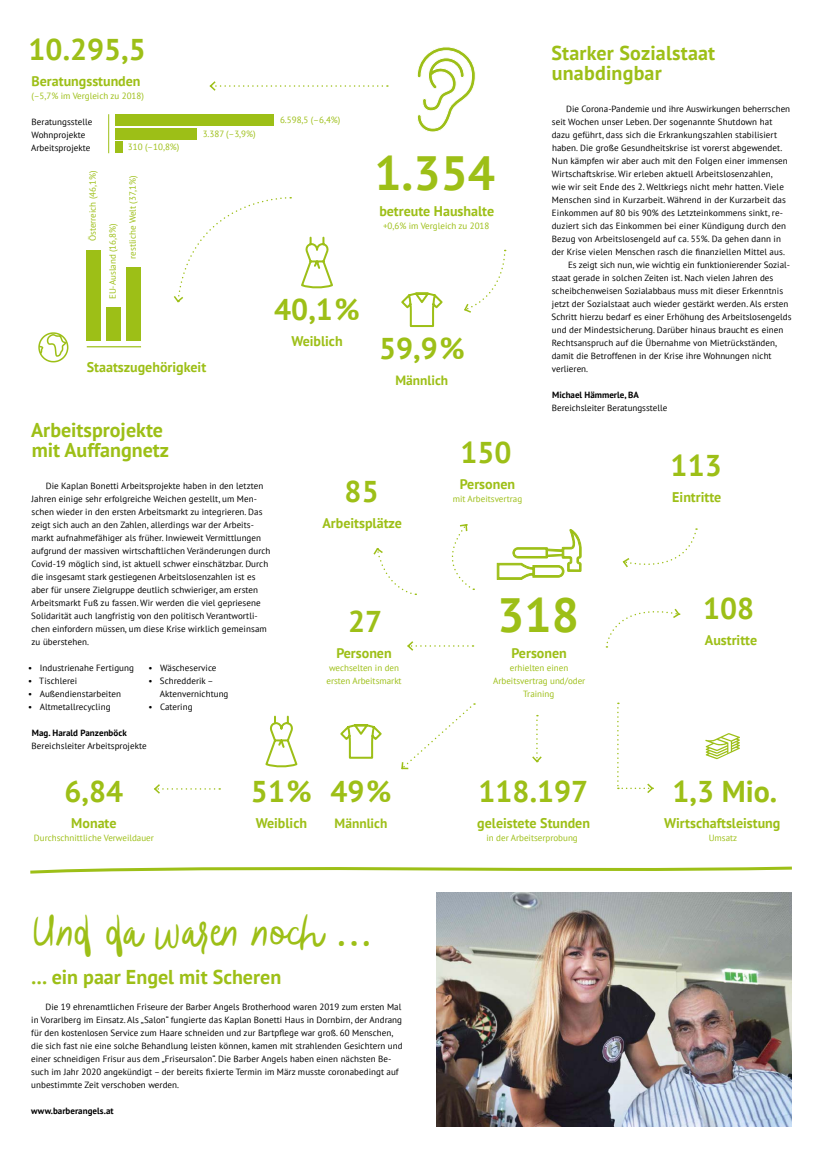
<style>
.page{position:relative;width:823px;height:1163px;background:#fff}
.page>*{position:absolute;margin:0;border:0;box-sizing:border-box;transform-origin:0 0}
.t1{font:700 48px "PT Sans";color:#9dbf17}
.t2{font:300 44px "Blog Script";color:#9dbf17}
.t3{font:700 30px "PT Sans";color:#9dbf17}
.t4{font:700 20px/20px "PT Sans";color:#9dbf17}
.t5{font:700 14px "PT Sans";color:#9dbf17}
.t6{font:700 13.4px "PT Sans";color:#9dbf17}
.t7{font:9px/13px "PT Sans";letter-spacing:.005em;color:#000}
.t8{font:9px/13px "PT Sans";color:#9dbf17;text-align:center}
.t9{font:700 9px "PT Sans";letter-spacing:.005em;color:#000}
</style>
<div class="page">
<svg style="left:417px;top:47px;width:58px;height:85px"></svg>
<hr style="left:108px;top:114px;width:1px;height:39px;background:#9dbf17">
<svg style="left:464px;top:250px;width:42px;height:63px"></svg>
<svg style="left:173px;top:197px;width:118px;height:106px"></svg>
<svg style="left:496px;top:529px;width:85px;height:51px"></svg>
<svg style="left:705px;top:733px;width:34px;height:26px"></svg>
<svg style="left:605px;top:608px;width:75px;height:39px"></svg>
<svg style="left:301px;top:236px;width:32px;height:52px"></svg>
<svg style="left:401px;top:292px;width:42px;height:36px"></svg>
<svg style="left:209px;top:81px;width:178px;height:10px"></svg>
<svg style="left:622px;top:528px;width:74px;height:40px"></svg>
<svg style="left:407px;top:641px;width:66px;height:10px"></svg>
<svg style="left:617px;top:702px;width:37px;height:91px"></svg>
<svg style="left:38px;top:332px;width:30px;height:30px"></svg>
<hr style="left:87px;top:346px;width:54px;height:1px;background:#9dbf17">
<div style="left:127px;top:267px;width:14px;height:73px;background:#9dbf17"></div>
<div style="left:107px;top:307px;width:14px;height:33px;background:#9dbf17"></div>
<div style="left:87px;top:250px;width:14px;height:90px;background:#9dbf17"></div>
<svg style="left:373px;top:548px;width:43px;height:47px"></svg>
<svg style="left:451px;top:524px;width:23px;height:66px"></svg>
<svg style="left:532px;top:714px;width:10px;height:49px"></svg>
<div style="left:115px;top:114px;width:159px;height:12px;background:#9dbf17"></div>
<div style="left:115px;top:128px;width:82px;height:11px;background:#9dbf17"></div>
<div style="left:115px;top:141px;width:7px;height:12px;background:#9dbf17"></div>
<svg style="left:30px;top:866px;width:762px;height:8px"></svg>
<img style="left:436px;top:892px;width:355px;height:234px">
<svg style="left:265px;top:715px;width:33px;height:52px"></svg>
<svg style="left:401px;top:703px;width:73px;height:66px"></svg>
<svg style="left:340px;top:724px;width:42px;height:35px"></svg>
<svg style="left:154px;top:784px;width:66px;height:10px"></svg>
<h3 class="t3" style="left:29px;top:30px;width:118px">10.295,5</h3>
<h3 class="t5" style="left:32px;top:72px;width:110px">Beratungsstunden</h3>
<p class="t8" style="left:31px;top:89px;width:114px">(–5,7% im Vergleich zu 2018)</p>
<p class="t7" style="left:31px;top:115px;width:63px">Beratungsstelle<br>Wohnprojekte<br>Arbeitsprojekte</p>
<p class="t8" style="left:128px;top:140px;width:53px">310 (–10,8%)</p>
<p class="t8" style="left:86px;top:241px;width:72px;rotate:-90deg">Österreich (46,1%)</p>
<p class="t8" style="left:126px;top:258px;width:84px;rotate:-90deg">restliche Welt (37,1%)</p>
<p class="t8" style="left:106px;top:299px;width:77px;rotate:-90deg">EU-Ausland (16,8%)</p>
<p class="t8" style="left:202px;top:127px;width:54px">3.387 (–3,9%)</p>
<h3 class="t5" style="left:87px;top:358px;width:121px">Staatszugehörigkeit</h3>
<p class="t8" style="left:280px;top:113px;width:62px">6.598,5 (–6,4%)</p>
<h1 class="t1" style="left:374px;top:142px;width:122px">1.354</h1>
<h3 class="t5" style="left:379px;top:202px;width:116px">betreute Haushalte</h3>
<p class="t8" style="left:383px;top:219px;width:108px">+0,6% im Vergleich zu 2018</p>
<h3 class="t3" style="left:274px;top:290px;width:87px">40,1 %</h3>
<h3 class="t5" style="left:291px;top:332px;width:53px">Weiblich</h3>
<h3 class="t3" style="left:379px;top:329px;width:87px">59,9 %</h3>
<h3 class="t6" style="left:395px;top:371px;width:54px">Männlich</h3>
<h3 class="t4" style="left:551px;top:43px;width:165px">Starker Sozialstaat unabdingbar</h3>
<p class="t7" style="left:565px;top:102px;width:225px">Die Corona-Pandemie und ihre Auswirkungen beherrschen</p>
<p class="t7" style="left:551px;top:115px;width:222px">seit Wochen unser Leben. Der sogenannte Shutdown hat</p>
<p class="t7" style="left:551px;top:128px;width:227px">dazu geführt, dass sich die Erkrankungszahlen stabilisiert</p>
<p class="t7" style="left:551px;top:141px;width:232px">haben. Die große Gesundheitskrise ist vorerst abgewendet.</p>
<p class="t7" style="left:551px;top:154px;width:237px">Nun kämpfen wir aber auch mit den Folgen einer immensen</p>
<p class="t7" style="left:551px;top:167px;width:222px">Wirtschaftskrise. Wir erleben aktuell Arbeitslosenzahlen,</p>
<p class="t7" style="left:551px;top:180px;width:233px">wie wir seit Ende des 2. Weltkriegs nicht mehr hatten. Viele</p>
<p class="t7" style="left:551px;top:193px;width:235px">Menschen sind in Kurzarbeit. Während in der Kurzarbeit das</p>
<p class="t7" style="left:551px;top:206px;width:232px">Einkommen auf 80 bis 90% des Letzteinkommens sinkt, re-</p>
<p class="t7" style="left:551px;top:219px;width:236px">duziert sich das Einkommen bei einer Kündigung durch den</p>
<p class="t7" style="left:551px;top:232px;width:230px">Bezug von Arbeitslosengeld auf ca. 55%. Da gehen dann in</p>
<p class="t7" style="left:551px;top:245px;width:235px">der Krise vielen Menschen rasch die finanziellen Mittel aus.</p>
<p class="t7" style="left:567px;top:258px;width:223px">Es zeigt sich nun, wie wichtig ein funktionierender Sozial-</p>
<p class="t7" style="left:551px;top:271px;width:223px">staat gerade in solchen Zeiten ist. Nach vielen Jahren des</p>
<p class="t7" style="left:551px;top:284px;width:233px">scheibchenweisen Sozialabbaus muss mit dieser Erkenntnis</p>
<p class="t7" style="left:551px;top:297px;width:238px">jetzt der Sozialstaat auch wieder gestärkt werden. Als ersten</p>
<p class="t7" style="left:551px;top:310px;width:241px">Schritt hierzu bedarf es einer Erhöhung des Arbeitslosengelds</p>
<p class="t7" style="left:551px;top:323px;width:233px">und der Mindestsicherung. Darüber hinaus braucht es einen</p>
<p class="t7" style="left:551px;top:336px;width:226px">Rechtsanspruch auf die Übernahme von Mietrückständen,</p>
<p class="t7" style="left:551px;top:349px;width:221px">damit die Betroffenen in der Krise ihre Wohnungen nicht</p>
<p class="t7" style="left:551px;top:362px;width:38px">verlieren.</p>
<p class="t9" style="left:552px;top:389px;width:88px">Michael Hämmerle, BA</p>
<p class="t7" style="left:551px;top:401px;width:117px">Bereichsleiter Beratungsstelle</p>
<h3 class="t4" style="left:31px;top:420px;width:139px">Arbeitsprojekte mit Auffangnetz</h3>
<p class="t7" style="left:31px;top:479px;width:241px;text-indent:15px">Die Kaplan Bonetti Arbeitsprojekte haben in den letzten Jahren einige sehr erfolgreiche Weichen gestellt, um Men&shy;schen wieder in den ersten Arbeitsmarkt zu integrieren. Das zeigt sich auch an den Zahlen, allerdings war der Arbeits&shy;markt aufnahmefähiger als früher. Inwieweit Vermittlungen aufgrund der massiven wirtschaftlichen Veränderungen durch Covid-19 möglich sind, ist aktuell schwer einschätzbar. Durch die insgesamt stark gestiegenen Arbeitslosenzahlen ist es aber für unsere Zielgruppe deutlich schwieriger, am ersten Arbeitsmarkt Fuß zu fassen. Wir werden die viel gepriesene Solidarität auch langfristig von den politisch Verantwortli&shy;chen einfordern müssen, um diese Krise wirklich gemeinsam zu überstehen.</p>
<p class="t7" style="left:28px;top:661px;width:107px">• Industrienahe Fertigung</p>
<p class="t7" style="left:28px;top:674px;width:50px">• Tischlerei</p>
<p class="t7" style="left:28px;top:687px;width:94px">• Außendienstarbeiten</p>
<p class="t7" style="left:28px;top:700px;width:84px">• Altmetallrecycling</p>
<p class="t7" style="left:148px;top:661px;width:69px">• Wäscheservice</p>
<p class="t7" style="left:160px;top:674px;width:70px;text-indent:-11px">• Schredderik –<br>Aktenvernichtung</p>
<p class="t7" style="left:148px;top:700px;width:46px">• Catering</p>
<p class="t9" style="left:32px;top:727px;width:96px">Mag. Harald Panzenböck</p>
<p class="t7" style="left:32px;top:739px;width:116px">Bereichsleiter Arbeitsprojekte</p>
<h3 class="t3" style="left:65px;top:771px;width:60px">6,84</h3>
<h3 class="t5" style="left:71px;top:813px;width:47px">Monate</h3>
<p class="t8" style="left:34px;top:830px;width:121px">Durchschnittliche Verweildauer</p>
<h3 class="t3" style="left:251px;top:771px;width:62px">51 %</h3>
<h3 class="t5" style="left:255px;top:813px;width:53px">Weiblich</h3>
<h3 class="t3" style="left:344px;top:472px;width:36px">85</h3>
<h3 class="t5" style="left:322px;top:514px;width:81px">Arbeitsplätze</h3>
<h3 class="t3" style="left:348px;top:602px;width:36px">27</h3>
<h3 class="t5" style="left:336px;top:644px;width:57px">Personen</h3>
<p class="t8" style="left:326px;top:661px;width:77px;text-align:left">wechselten in den ersten Arbeitsmarkt</p>
<h3 class="t3" style="left:330px;top:771px;width:62px">49 %</h3>
<h3 class="t6" style="left:334px;top:813px;width:54px">Männlich</h3>
<h2 class="t2" style="left:31px;top:903px;width:340px">Und da waren noch …</h2>
<h3 class="t4" style="left:31px;top:966px;width:251px">… ein paar Engel mit Scheren</h3>
<p class="t7" style="left:31px;top:999px;width:372px;text-indent:14px">Die 19 ehrenamtlichen Friseure der Barber Angels Brotherhood waren 2019 zum ersten Mal in Vorarlberg im Einsatz. Als „Salon“ fungierte das Kaplan Bonetti Haus in Dornbirn, der Andrang für den kostenlosen Service zum Haare schneiden und zur Bartpflege war groß. 60 Menschen, die sich fast nie eine solche Behandlung leisten können, kamen mit strahlenden Gesichtern und einer schneidigen Frisur aus dem „Friseursalon“. Die Barber Angels haben einen nächsten Be&shy;such im Jahr 2020 angekündigt – der bereits fixierte Termin im März musste coronabedingt auf unbestimmte Zeit verschoben werden.</p>
<p class="t9" style="left:31px;top:1104px;width:84px">www.barberangels.at</p>
<h3 class="t3" style="left:460px;top:433px;width:53px">150</h3>
<h3 class="t5" style="left:459px;top:475px;width:57px">Personen</h3>
<p class="t8" style="left:452px;top:492px;width:71px">mit Arbeitsvertrag</p>
<h1 class="t1" style="left:497px;top:584px;width:83px">318</h1>
<h3 class="t5" style="left:511px;top:644px;width:57px">Personen</h3>
<p class="t8" style="left:493px;top:661px;width:94px">erhielten einen<br>Arbeitsvertrag und/oder<br>Training</p>
<h3 class="t3" style="left:478px;top:771px;width:111px">118.197</h3>
<h3 class="t5" style="left:477px;top:813px;width:114px">geleistete Stunden</h3>
<p class="t8" style="left:486px;top:830px;width:93px">in der Arbeitserprobung</p>
<h3 class="t3" style="left:670px;top:446px;width:53px">113</h3>
<h3 class="t5" style="left:671px;top:488px;width:50px">Eintritte</h3>
<h3 class="t3" style="left:702px;top:589px;width:53px">108</h3>
<h3 class="t5" style="left:704px;top:631px;width:54px">Austritte</h3>
<h3 class="t3" style="left:672px;top:771px;width:106px">1,3 Mio.</h3>
<h3 class="t5" style="left:663px;top:813px;width:118px">Wirtschaftsleistung</h3>
<p class="t8" style="left:708px;top:830px;width:30px">Umsatz</p>
</div>
